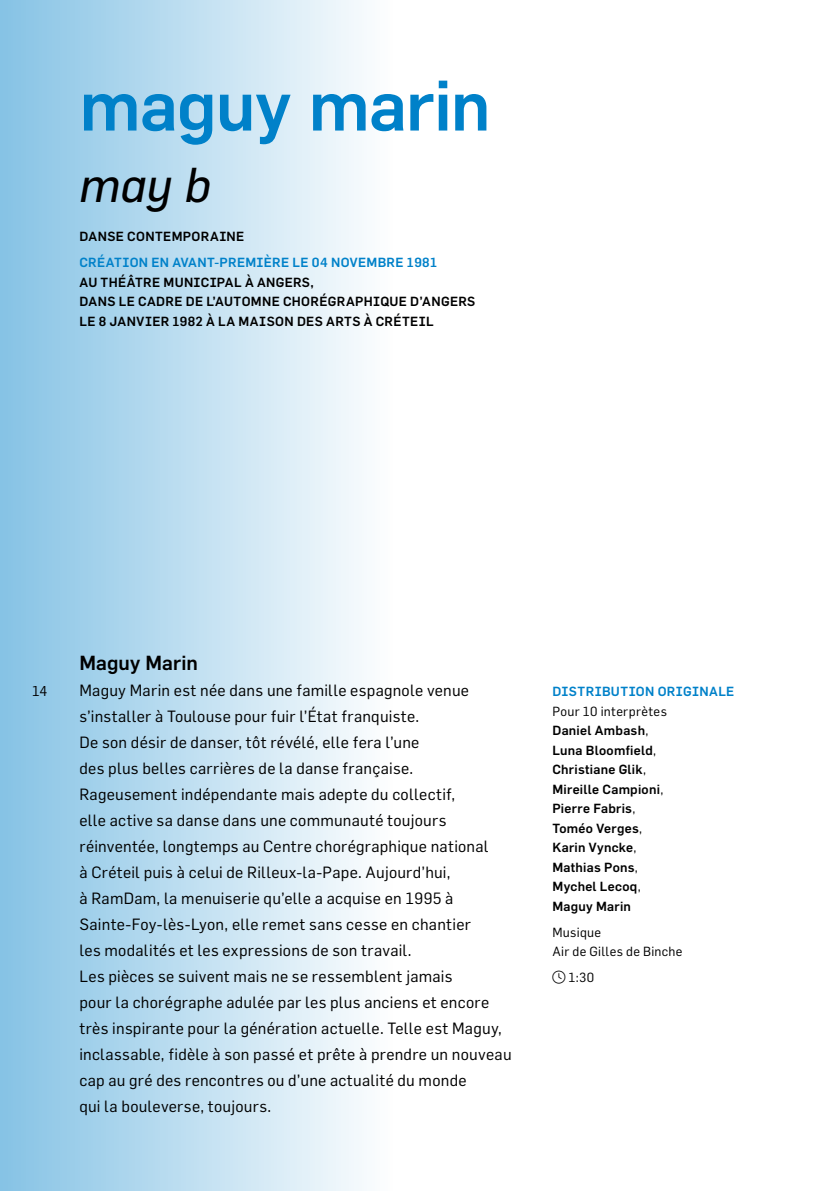
<style>
.page{position:relative;width:840px;height:1191px;background:#fff}
.page>*{position:absolute;margin:0;border:0;box-sizing:border-box;transform-origin:0 0}
.t1{font:500 70px "Flama";letter-spacing:-.015em;color:#0081c9}
.t2{font:italic 48px "Flama Basic";color:#000}
.t3{font:500 20px "Flama";letter-spacing:.005em;color:#000}
.t4{font:16px/26px "Flama";letter-spacing:.015em;color:#000}
.t5{font:14px "Flama";color:#000}
.t6{font:500 13px/19.6px "Flama";letter-spacing:.025em;color:#000}
.t7{font:500 13px "Flama";letter-spacing:.025em;color:#0081c9}
.t8{font:13px/19.6px "Flama";letter-spacing:.025em;color:#000}
.s1{font-weight:400}
</style>
<div class="page">
<div style="left:0;top:0;width:405px;height:1191px;background:linear-gradient(to right,#85c2e5,#fff)"></div>
<h1 class="t1" style="left:79px;top:63px;width:412px">maguy marin</h1>
<h2 class="t2" style="left:79px;top:156px;width:133px">may b</h2>
<p class="t6" style="left:79px;top:226px;width:166px">DANSE CONTEMPORAINE</p>
<p class="t7" style="left:79px;top:254px;width:359px">CRÉATION EN AVANT-PREMIÈRE LE 04 NOVEMBRE 1981</p>
<p class="t6" style="left:79px;top:272px;width:397px">AU THÉÂTRE MUNICIPAL À ANGERS,<br>DANS LE CADRE DE L’AUTOMNE CHORÉGRAPHIQUE D’ANGERS<br>LE 8 JANVIER 1982 À LA MAISON DES ARTS À CRÉTEIL</p>
<p class="t5" style="left:32px;top:683px;width:17px">14</p>
<p class="t3" style="left:79px;top:651px;width:120px">Maguy Marin</p>
<p class="t4" style="left:79px;top:677px;width:433px">Maguy Marin est née dans une famille espagnole venue s’installer à Toulouse pour fuir l’État franquiste.<br>De son désir de danser, tôt révélé, elle fera l’une<br>des plus belles carrières de la danse française.<br>Rageusement indépendante mais adepte du collectif,<br>elle active sa danse dans une communauté toujours réinventée, longtemps au Centre chorégraphique national<br>à Créteil puis à celui de Rilleux-la-Pape. Aujourd’hui,<br>à RamDam, la menuiserie qu’elle a acquise en 1995 à Sainte-Foy-lès-Lyon, elle remet sans cesse en chantier<br>les modalités et les expressions de son travail.<br>Les pièces se suivent mais ne se ressemblent jamais<br>pour la chorégraphe adulée par les plus anciens et encore très inspirante pour la génération actuelle. Telle est Maguy, inclassable, fidèle à son passé et prête à prendre un nouveau cap au gré des rencontres ou d’une actualité du monde<br>qui la bouleverse, toujours.</p>
<p class="t7" style="left:552px;top:683px;width:183px">DISTRIBUTION ORIGINALE</p>
<p class="t6" style="left:552px;top:701px;width:116px"><span class="s1">Pour 10 interprètes<br></span>Daniel Ambash<span class="s1">,<br></span>Luna Bloomfield<span class="s1">,<br></span>Christiane Glik<span class="s1">,<br></span>Mireille Campioni<span class="s1">,<br></span>Pierre Fabris<span class="s1">,<br></span>Toméo Verges<span class="s1">,<br></span>Karin Vyncke<span class="s1">,<br></span>Mathias Pons<span class="s1">,<br></span>Mychel Lecoq<span class="s1">,<br></span>Maguy Marin</p>
<p class="t8" style="left:552px;top:922px;width:131px">Musique<br>Air de Gilles de Binche</p>
<p class="t8" style="left:552px;top:967px;width:43px">●□ 1:30</p>
</div>
